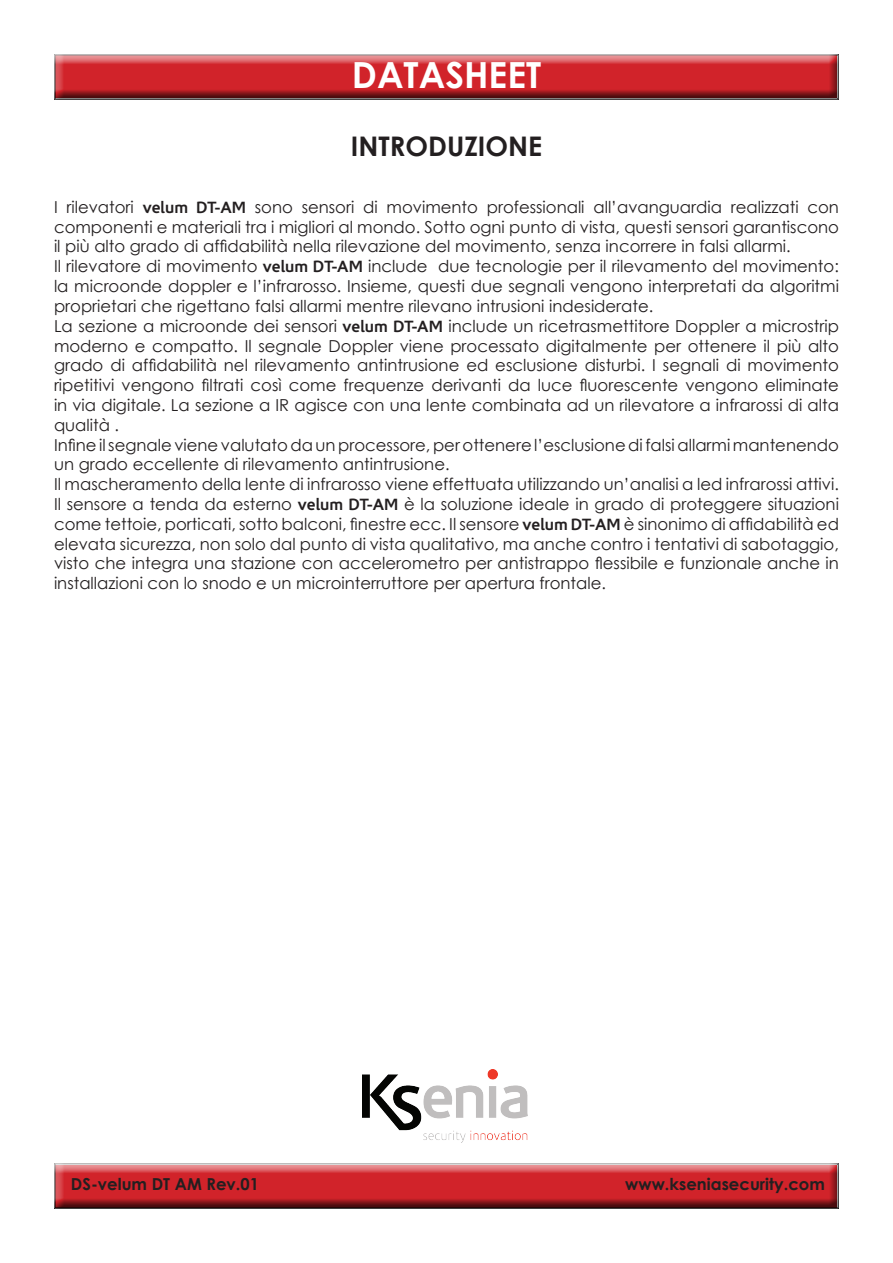
<style>
.page{position:relative;width:893px;height:1263px;background:#fff}
.page>*{position:absolute;margin:0;border:0;box-sizing:border-box;transform-origin:0 0}
.t1{font:700 36px "Century Gothic";color:#fff}
.t2{font:700 27px "Century Gothic";color:#231f20}
.t3{font:16.5px/19.8px "Century Gothic";color:#231f20}
.t4{font:700 16.5px "Century Gothic";color:#231f20}
.s1{font-family:"Corisande";font-weight:700}
</style>
<div class="page">
<img style="left:362px;top:1069px;width:166px;height:73px">
<div style="left:53px;top:54px;width:786px;height:48px;background:#231f20;opacity:.75"></div>
<div style="left:53px;top:1163px;width:787px;height:48px;background:#231f20;opacity:.75"></div>
<h1 class="t1" style="left:352px;top:48px;width:191px">DATASHEET</h1>
<h2 class="t2" style="left:351px;top:126px;width:193px">INTRODUZIONE</h2>
<p class="t3" style="left:54px;top:197px;width:786px">I rilevatori <span class="s1">velum DT-AM</span> sono sensori di movimento professionali all’avanguardia realizzati con componenti e materiali tra i migliori al mondo. Sotto ogni punto di vista, questi sensori garantiscono il più alto grado di affidabilità nella rilevazione del movimento, senza incorrere in falsi allarmi.<br>Il rilevatore di movimento <span class="s1">velum DT-AM</span> include due tecnologie per il rilevamento del movimento: la microonde doppler e l’infrarosso. Insieme, questi due segnali vengono interpretati da algoritmi proprietari che rigettano falsi allarmi mentre rilevano intrusioni indesiderate.<br>La sezione a microonde dei sensori <span class="s1">velum DT-AM</span> include un ricetrasmettitore Doppler a microstrip moderno e compatto. Il segnale Doppler viene processato digitalmente per ottenere il più alto grado di affidabilità nel rilevamento antintrusione ed esclusione disturbi. I segnali di movimento ripetitivi vengono filtrati così come frequenze derivanti da luce fluorescente vengono eliminate in via digitale. La sezione a IR agisce con una lente combinata ad un rilevatore a infrarossi di alta qualità .<br>Infine il segnale viene valutato da un processore, per ottenere l’esclusione di falsi allarmi mantenendo un grado eccellente di rilevamento antintrusione.<br>Il mascheramento della lente di infrarosso viene effettuata utilizzando un’analisi a led infrarossi attivi.<br>Il sensore a tenda da esterno <span class="s1">velum DT-AM</span> è la soluzione ideale in grado di proteggere situazioni come tettoie, porticati, sotto balconi, finestre ecc. Il sensore <span class="s1">velum DT-AM</span> è sinonimo di affidabilità ed elevata sicurezza, non solo dal punto di vista qualitativo, ma anche contro i tentativi di sabotaggio, visto che integra una stazione con accelerometro per antistrappo flessibile e funzionale anche in installazioni con lo snodo e un microinterruttore per apertura frontale.</p>
<p class="t4" style="left:71px;top:1172px;width:190px">DS-velum DT AM Rev.01</p>
<p class="t4" style="left:625px;top:1172px;width:201px">www.kseniasecurity.com</p>
</div>
